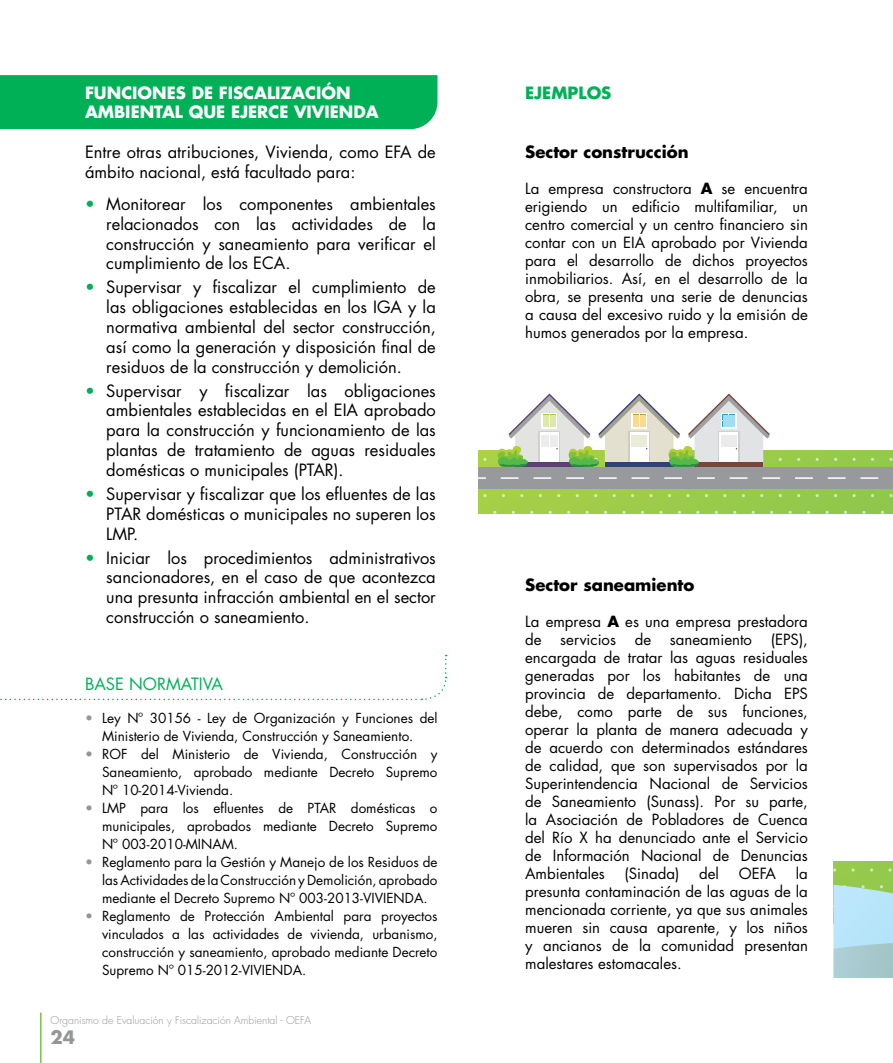
<style>
.page{position:relative;width:893px;height:1063px;background:#fff}
.page>*{position:absolute;margin:0;border:0;box-sizing:border-box;transform-origin:0 0}
.t1{font:700 18px "Futura Std";color:#939598}
.t2{font:16.5px/19.8px "Futura Std";color:#000;text-align:justify}
.t3{font:700 16.5px/19.8px "Futura Std";color:#fff}
.t4{font:700 16.5px "Futura Std";color:#000}
.t5{font:16.5px "Futura Std";color:#00b057}
.t6{font:700 16.5px "Futura Std";color:#00b057}
.t7{font:15px/18px "Futura Std";color:#000;text-align:justify}
.t8{font:13.5px/18px "Futura Std";color:#000;text-align:justify}
.t9{font:300 10.5px "Futura Std";color:#939598}
.s1{color:#00b057}
.s2{color:#939598}
.s3{font-weight:700}
</style>
<div class="page">
<hr style="left:40px;top:1013px;width:2px;height:50px;background:#7ac143">
<div style="left:478px;top:451px;width:415px;height:62px;background:linear-gradient(to right,#a9d04b,#91c84f)"></div>
<svg style="left:852px;top:458px;width:4px;height:3px"></svg>
<svg style="left:649px;top:494px;width:4px;height:3px"></svg>
<svg style="left:852px;top:494px;width:4px;height:3px"></svg>
<svg style="left:622px;top:511px;width:4px;height:3px"></svg>
<svg style="left:825px;top:511px;width:4px;height:3px"></svg>
<div style="left:478px;top:467px;width:415px;height:22px;background:#97999c"></div>
<svg style="left:478px;top:477px;width:401px;height:2px"></svg>
<svg style="left:493px;top:393px;width:289px;height:74px"></svg>
<div style="left:833px;top:861px;width:60px;height:63px;background:#95c94b"></div>
<svg style="left:851px;top:868px;width:4px;height:4px"></svg>
<svg style="left:870px;top:868px;width:3px;height:4px"></svg>
<svg style="left:888px;top:868px;width:4px;height:4px"></svg>
<svg style="left:833px;top:885px;width:60px;height:93px;background:#b1dae4"></svg>
<div style="left:0;top:75px;width:437px;height:54px;background:#00b057"></div>
<svg style="left:0;top:655px;width:447px;height:46px"></svg>
<p class="t3" style="left:85px;top:82px;width:295px">FUNCIONES DE FISCALIZACIÓN<br>AMBIENTAL QUE EJERCE VIVIENDA</p>
<p class="t2" style="left:85px;top:142px;width:352px">Entre otras atribuciones, Vivienda, como EFA de ámbito nacional, está facultado para:</p>
<p class="t2" style="left:106px;top:194px;width:331px;text-indent:-21px"><span class="s1">•</span> Monitorear los componentes ambientales relacionados con las actividades de la construcción y saneamiento para verificar el cumplimiento de los ECA.</p>
<p class="t2" style="left:106px;top:278px;width:331px;text-indent:-21px"><span class="s1">•</span> Supervisar y fiscalizar el cumplimiento de las obligaciones establecidas en los IGA y la normativa ambiental del sector construcción, así como la generación y disposición final de residuos de la construcción y demolición.</p>
<p class="t2" style="left:106px;top:381px;width:331px;text-indent:-21px"><span class="s1">•</span> Supervisar y fiscalizar las obligaciones ambientales establecidas en el EIA aprobado para la construcción y funcionamiento de las plantas de tratamiento de aguas residuales domésticas o municipales (PTAR).</p>
<p class="t2" style="left:106px;top:484px;width:331px;text-indent:-21px"><span class="s1">•</span> Supervisar y fiscalizar que los efluentes de las PTAR domésticas o municipales no superen los LMP.</p>
<p class="t2" style="left:106px;top:548px;width:331px;text-indent:-21px"><span class="s1">•</span> Iniciar los procedimientos administrativos sancionadores, en el caso de que acontezca una presunta infracción ambiental en el sector construcción o saneamiento.</p>
<p class="t5" style="left:85px;top:674px;width:139px">BASE NORMATIVA</p>
<p class="t8" style="left:85px;top:710px;width:354px;text-align:center"><span class="s2">•</span> Ley Nº 30156 - Ley de Organización y Funciones del<br>Ministerio de Vivienda, Construcción y Saneamiento.</p>
<p class="t8" style="left:102px;top:746px;width:337px;text-indent:-17px"><span class="s2">•</span> ROF del Ministerio de Vivienda, Construcción y Saneamiento, aprobado mediante Decreto Supremo Nº 10-2014-Vivienda.</p>
<p class="t8" style="left:102px;top:799px;width:337px;text-indent:-17px"><span class="s2">•</span> LMP para los efluentes de PTAR domésticas o municipales, aprobados mediante Decreto Supremo Nº 003-2010-MINAM.</p>
<p class="t8" style="left:102px;top:853px;width:337px;text-indent:-17px"><span class="s2">•</span> Reglamento para la Gestión y Manejo de los Residuos de las Actividades de la Construcción y Demolición, aprobado mediante el Decreto Supremo Nº 003-2013-VIVIENDA.</p>
<p class="t8" style="left:102px;top:907px;width:337px;text-indent:-17px"><span class="s2">•</span> Reglamento de Protección Ambiental para proyectos vinculados a las actividades de vivienda, urbanismo, construcción y saneamiento, aprobado mediante Decreto Supremo Nº 015-2012-VIVIENDA.</p>
<p class="t9" style="left:50px;top:1014px;width:262px">Organismo de Evaluación y Fiscalización Ambiental - OEFA</p>
<p class="t1" style="left:50px;top:1026px;width:26px">24</p>
<p class="t6" style="left:525px;top:81px;width:88px">EJEMPLOS</p>
<p class="t4" style="left:525px;top:140px;width:165px">Sector construcción</p>
<p class="t7" style="left:525px;top:179px;width:284px">La empresa constructora <span class="s3">A</span> se encuentra erigiendo un edificio multifamiliar, un centro comercial y un centro financiero sin contar con un EIA aprobado por Vivienda para el desarrollo de dichos proyectos inmobiliarios. Así, en el desarrollo de la obra, se presenta una serie de denuncias a causa del excesivo ruido y la emisión de humos generados por la empresa.</p>
<p class="t4" style="left:525px;top:574px;width:171px">Sector saneamiento</p>
<p class="t7" style="left:525px;top:613px;width:284px">La empresa <span class="s3">A</span> es una empresa prestadora de servicios de saneamiento (EPS), encargada de tratar las aguas residuales generadas por los habitantes de una provincia de departamento. Dicha EPS debe, como parte de sus funciones, operar la planta de manera adecuada y de acuerdo con determinados estándares de calidad, que son supervisados por la Superintendencia Nacional de Servicios de Saneamiento (Sunass). Por su parte, la Asociación de Pobladores de Cuenca del Río X ha denunciado ante el Servicio de Información Nacional de Denuncias Ambientales</p>
<p class="t7" style="left:525px;top:865px;width:284px;text-indent:271px">la presunta contaminación de las aguas de la mencionada corriente, ya que sus animales mueren sin causa aparente, y los niños y ancianos de la comunidad presentan malestares estomacales.</p>
<p class="t7" style="left:625px;top:865px;width:56px">(Sinada)</p>
<p class="t7" style="left:699px;top:865px;width:21px">del</p>
<p class="t7" style="left:739px;top:865px;width:39px">OEFA</p>
</div>
